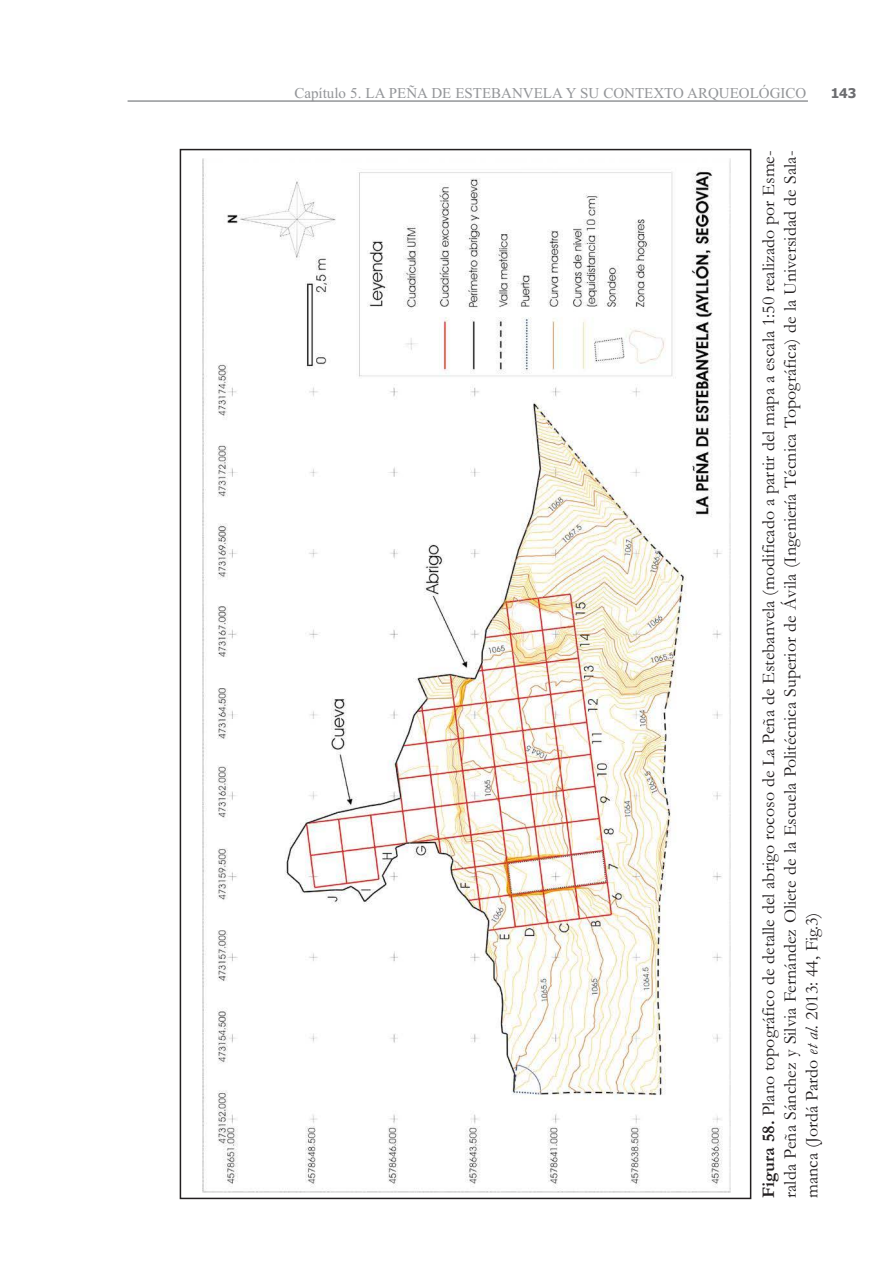
<style>
.page{position:relative;width:893px;height:1263px;background:#fff}
.page>*{position:absolute;margin:0;border:0;box-sizing:border-box;transform-origin:0 0}
.t1{font:18px/21.6px "Garamond";color:#231f20;text-align:justify}
.t2{font:15px "Times New Roman";color:#939598}
.t3{font:700 13.5px "Tahoma";color:#6c6d70}
.s1{font-weight:700}
.s2{font-style:italic}
</style>
<div class="page">
<hr style="left:128px;top:100px;width:680px;height:2px;background:#939598">
<img style="left:202px;top:159px;width:529px;height:1034px">
<p class="t2" style="left:294px;top:84px;width:513px">Capítulo 5. LA PEÑA DE ESTEBANVELA Y SU CONTEXTO ARQUEOLÓGICO</p>
<p class="t3" style="left:831px;top:86px;width:27px">143</p>
<p class="t1" style="left:757px;top:1198px;width:1049px;rotate:-90deg"><span class="s1">Figura 58.</span> Plano topográfico de detalle del abrigo rocoso de La Peña de Estebanvela (modificado a partir del mapa a escala 1:50 realizado por Esme&shy;ralda Peña Sánchez y Silvia Fernández Oliete de la Escuela Politécnica Superior de Ávila (Ingeniería Técnica Topográfica) de la Universidad de Sala&shy;manca (Jordá Pardo <span class="s2">et al.</span> 2013: 44, Fig.3)</p>
</div>
